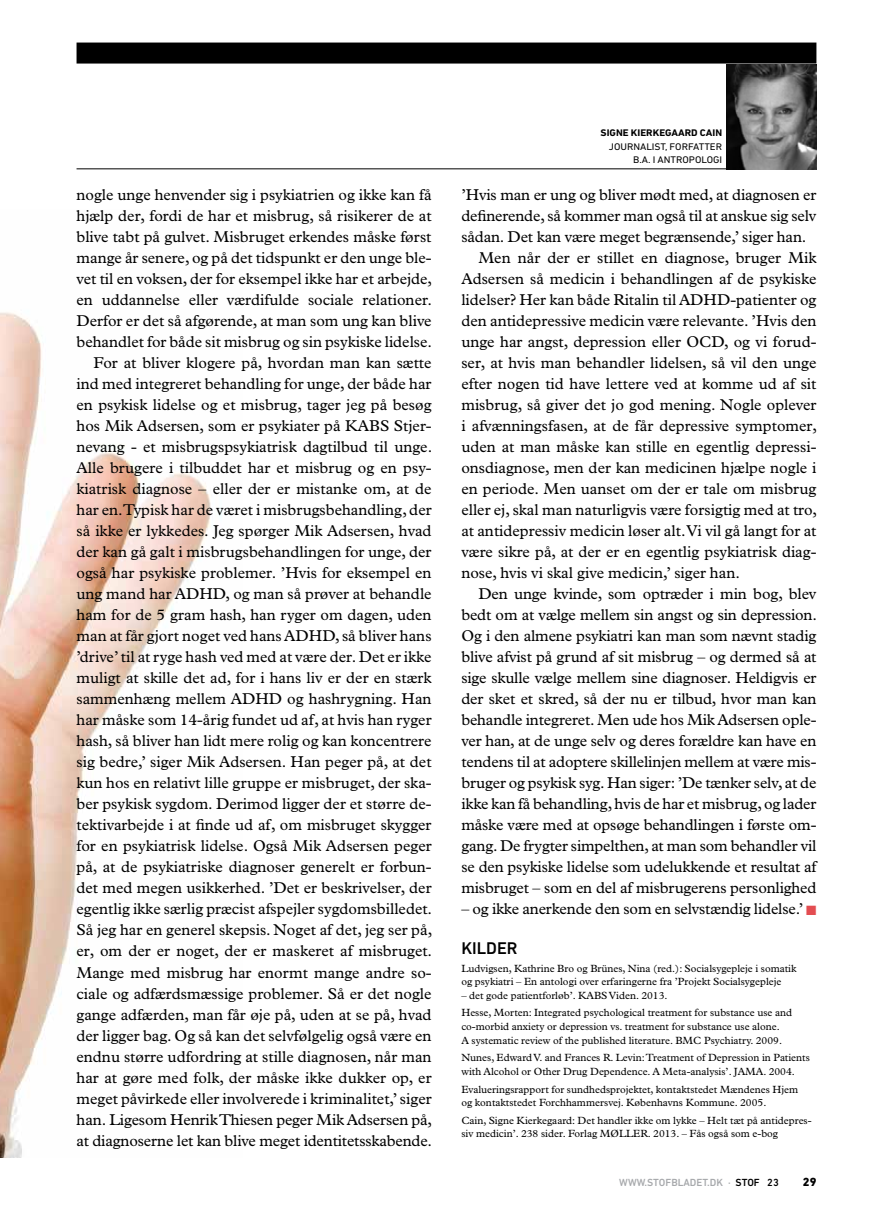
<style>
.page{position:relative;width:893px;height:1221px;background:#fff}
.page>*{position:absolute;margin:0;border:0;box-sizing:border-box;transform-origin:0 0}
.t1{font:500 17.25px "DIN Next LT Pro";color:#000}
.t2{font:15.75px/21px "Plantin";color:#000;text-align:right}
.t3{font:800 12px "DIN Next LT Pro";color:#000}
.t4{font:10.5px/13.5px "Plantin";color:#000}
.t5{font:500 10.5px "DIN Next LT Pro";color:#a7a9ac}
.t6{font:9.75px/13.5px "DIN Next LT Pro";color:#000;text-align:right;scale:1.06 1}
.t7{font:700 9.75px "DIN Next LT Pro";color:#000;scale:1.06 1}
.s1{color:#e34d51}
.s2{color:#000}
</style>
<div class="page">
<div style="left:77px;top:43px;width:739px;height:21px;background:#000"></div>
<hr style="left:77px;top:168px;width:739px;height:1px;background:#000">
<img style="left:0;top:312px;width:222px;height:845px">
<img style="left:726px;top:64px;width:91px;height:105px">
<p class="t7" style="left:601px;top:127px;width:116px">SIGNE KIERKEGAARD CAIN</p>
<p class="t6" style="left:609px;top:140px;width:108px">JOURNALIST, FORFATTER<br>B.A. I ANTROPOLOGI</p>
<p class="t2" style="left:77px;top:184px;width:357px">nogle unge henvender sig i psykiatrien og ikke kan få hjælp der, fordi de har et misbrug, så risikerer de at blive tabt på gulvet. Misbruget erkendes måske først mange år senere, og på det tidspunkt er den unge ble&shy;vet til en voksen, der for eksempel ikke har et arbejde, en uddannelse eller værdifulde sociale relationer.<br>Derfor er det så afgørende, at man som ung kan blive behandlet for både sit misbrug og sin psykiske lidelse.<br>For at bliver klogere på, hvordan man kan sætte ind med integreret behandling for unge, der både har en psykisk lidelse og et misbrug, tager jeg på besøg hos Mik Adsersen, som er psykiater på KABS Stjer&shy;nevang - et misbrugspsykiatrisk dagtilbud til unge.<br>Alle brugere i tilbuddet har et misbrug og en psy&shy;kiatrisk diagnose – eller der er mistanke om, at de har en. Typisk har de været i misbrugsbehandling, der så ikke er lykkedes. Jeg spørger Mik Adsersen, hvad der kan gå galt i misbrugsbehandlingen for unge, der også har psykiske problemer. ’Hvis for eksempel en ung mand har ADHD, og man så prøver at behandle ham for de 5 gram hash, han ryger om dagen, uden man at får gjort noget ved hans ADHD, så bliver hans ’drive’ til at ryge hash ved med at være der. Det er ikke muligt at skille det ad, for i hans liv er der en stærk sammenhæng mellem ADHD og hashrygning. Han har måske som 14-årig fundet ud af, at hvis han ryger hash, så bliver han lidt mere rolig og kan koncentrere sig bedre,’ siger Mik Adsersen. Han peger på, at det kun hos en relativt lille gruppe er misbruget, der ska&shy;ber psykisk sygdom. Derimod ligger der et større de&shy;tektivarbejde i at finde ud af, om misbruget skygger for en psykiatrisk lidelse. Også Mik Adsersen peger på, at de psykiatriske diagnoser generelt er forbun&shy;det med megen usikkerhed. ’Det er beskrivelser, der egentlig ikke særlig præcist afspejler sygdomsbilledet.<br>Så jeg har en generel skepsis. Noget af det, jeg ser på, er, om der er noget, der er maskeret af misbruget.<br>Mange med misbrug har enormt mange andre so&shy;ciale og adfærdsmæssige problemer. Så er det nogle gange adfærden, man får øje på, uden at se på, hvad der ligger bag. Og så kan det selvfølgelig også være en endnu større udfordring at stille diagnosen, når man har at gøre med folk, der måske ikke dukker op, er meget påvirkede eller involverede i kriminalitet,’ siger han. Ligesom Henrik Thiesen peger Mik Adsersen på, at diagnoserne let kan blive meget identitetsskabende.</p>
<p class="t2" style="left:461px;top:184px;width:357px">’Hvis man er ung og bliver mødt med, at diagnosen er</p>
<p class="t2" style="left:461px;top:205px;width:357px">definerende, så kommer man også til at anskue sig selv</p>
<p class="t2" style="left:461px;top:226px;width:347px">sådan. Det kan være meget begrænsende,’ siger han.</p>
<p class="t2" style="left:478px;top:247px;width:340px">Men når der er stillet en diagnose, bruger Mik</p>
<p class="t2" style="left:461px;top:268px;width:357px">Adsersen så medicin i behandlingen af de psykiske</p>
<p class="t2" style="left:461px;top:289px;width:357px">lidelser? Her kan både Ritalin til ADHD-patienter og</p>
<p class="t2" style="left:461px;top:310px;width:357px">den antidepressive medicin være relevante. ’Hvis den</p>
<p class="t2" style="left:461px;top:331px;width:357px">unge har angst, depression eller OCD, og vi forud-</p>
<p class="t2" style="left:461px;top:352px;width:357px">ser, at hvis man behandler lidelsen, så vil den unge</p>
<p class="t2" style="left:461px;top:373px;width:357px">efter nogen tid have lettere ved at komme ud af sit</p>
<p class="t2" style="left:461px;top:394px;width:357px">misbrug, så giver det jo god mening. Nogle oplever</p>
<p class="t2" style="left:461px;top:415px;width:357px">i afvænningsfasen, at de får depressive symptomer,</p>
<p class="t2" style="left:461px;top:436px;width:357px">uden at man måske kan stille en egentlig depressi-</p>
<p class="t2" style="left:461px;top:457px;width:357px">onsdiagnose, men der kan medicinen hjælpe nogle i</p>
<p class="t2" style="left:461px;top:478px;width:357px">en periode. Men uanset om der er tale om misbrug</p>
<p class="t2" style="left:461px;top:499px;width:357px">eller ej, skal man naturligvis være forsigtig med at tro,</p>
<p class="t2" style="left:461px;top:520px;width:357px">at antidepressiv medicin løser alt. Vi vil gå langt for at</p>
<p class="t2" style="left:461px;top:541px;width:357px">være sikre på, at der er en egentlig psykiatrisk diag-</p>
<p class="t2" style="left:461px;top:562px;width:280px">nose, hvis vi skal give medicin,’ siger han.</p>
<p class="t2" style="left:478px;top:583px;width:340px">Den unge kvinde, som optræder i min bog, blev</p>
<p class="t2" style="left:461px;top:604px;width:357px">bedt om at vælge mellem sin angst og sin depression.</p>
<p class="t2" style="left:461px;top:625px;width:357px">Og i den almene psykiatri kan man som nævnt stadig</p>
<p class="t2" style="left:461px;top:646px;width:357px">blive afvist på grund af sit misbrug – og dermed så at</p>
<p class="t2" style="left:461px;top:667px;width:357px">sige skulle vælge mellem sine diagnoser. Heldigvis er</p>
<p class="t2" style="left:461px;top:688px;width:357px">der sket et skred, så der nu er tilbud, hvor man kan</p>
<p class="t2" style="left:461px;top:709px;width:357px">behandle integreret. Men ude hos Mik Adsersen ople-</p>
<p class="t2" style="left:461px;top:730px;width:357px">ver han, at de unge selv og deres forældre kan have en</p>
<p class="t2" style="left:461px;top:751px;width:357px">tendens til at adoptere skillelinjen mellem at være mis-</p>
<p class="t2" style="left:461px;top:772px;width:357px">bruger og psykisk syg. Han siger: ’De tænker selv, at de</p>
<p class="t2" style="left:461px;top:793px;width:356px">ikke kan få behandling, hvis de har et misbrug, og lader</p>
<p class="t2" style="left:461px;top:814px;width:357px">måske være med at opsøge behandlingen i første om-</p>
<p class="t2" style="left:461px;top:835px;width:357px">gang. De frygter simpelthen, at man som behandler vil</p>
<p class="t2" style="left:461px;top:856px;width:357px">se den psykiske lidelse som udelukkende et resultat af</p>
<p class="t2" style="left:461px;top:877px;width:357px">misbruget – som en del af misbrugerens personlighed</p>
<p class="t2" style="left:461px;top:898px;width:357px">– og ikke anerkende den som en selvstændig lidelse.’ <span class="s1">■</span></p>
<p class="t1" style="left:461px;top:938px;width:58px">KILDER</p>
<p class="t4" style="left:461px;top:961px;width:337px">Ludvigsen, Kathrine Bro og Brünes, Nina (red.): Socialsygepleje i somatik og psykiatri – En antologi over erfaringerne fra ’Projekt Socialsygepleje</p>
<p class="t4" style="left:461px;top:986px;width:332px;line-height:17.7px">– det gode patientforløb’. KABS Viden. 2013.<br>Hesse, Morten: Integrated psychological treatment for substance use and</p>
<p class="t4" style="left:461px;top:1019px;width:322px">co-morbid anxiety or depression vs. treatment for substance use alone.<br>A systematic review of the published literature. BMC Psychiatry. 2009.</p>
<p class="t4" style="left:461px;top:1050px;width:350px">Nunes, Edward V. and Frances R. Levin: Treatment of Depression in Patients with Alcohol or Other Drug Dependence. A Meta-analysis’. JAMA. 2004.</p>
<p class="t4" style="left:461px;top:1082px;width:338px">Evalueringsrapport for sundhedsprojektet, kontaktstedet Mændenes Hjem og kontaktstedet Forchhammersvej. Københavns Kommune. 2005.</p>
<p class="t4" style="left:461px;top:1113px;width:352px">Cain, Signe Kierkegaard: Det handler ikke om lykke – Helt tæt på antidepres&shy;siv medicin’. 238 sider. Forlag MØLLER. 2013. – Fås også som e-bog</p>
<p class="t5" style="left:619px;top:1175px;width:161px">WWW.STOF BLADET.DK · <span class="s2">STOF 23</span></p>
<p class="t3" style="left:803px;top:1174px;width:15px">29</p>
</div>
